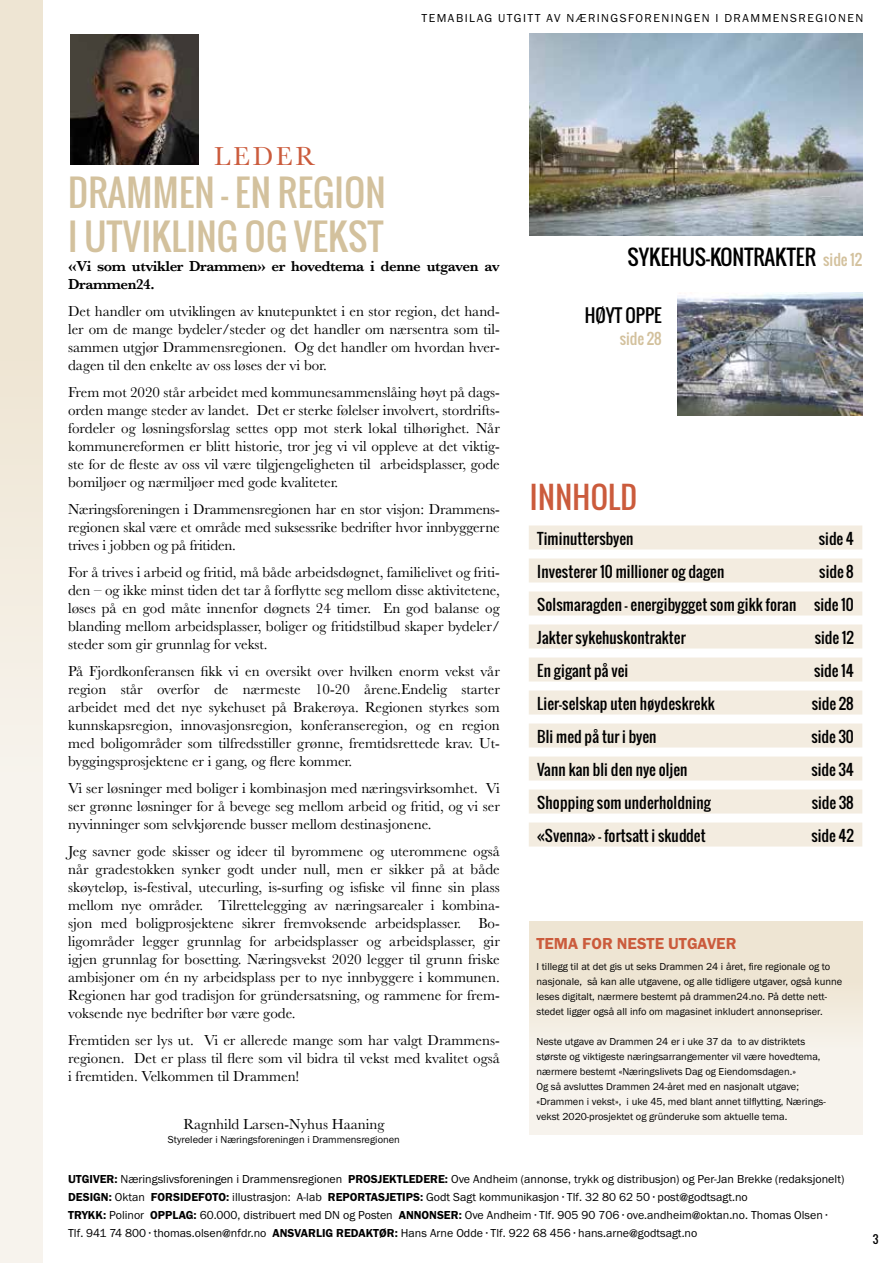
<style>
.page{position:relative;width:893px;height:1263px;background:#fff}
.page>*{position:absolute;margin:0;border:0;box-sizing:border-box;transform-origin:0 0}
.t1{font:36px/43.2px "Oswald";letter-spacing:.01em;color:#d3c19d}
.t2{font:30px "Oswald";letter-spacing:.01em;color:#cb5b3c}
.t3{font:27px "Baskerville";letter-spacing:.1em;color:#cb5b3c}
.t4{font:21px "Oswald";color:#000}
.t5{font:18px "Oswald";color:#000}
.t6{font:600 16.5px "Franklin Got ITC";color:#cb5b3c}
.t7{font:15px/18px "Baskerville";color:#000;text-align:justify}
.t8{font:15px "Oswald";letter-spacing:.01em;color:#000}
.t9{font:600 15px/18px "Baskerville";letter-spacing:-.03em;color:#000}
.t10{font:15px "Oswald";color:#d3c19d}
.t11{font:12px/18px "Franklin Got ITC";color:#000}
.t12{font:12px "Franklin Got ITC";letter-spacing:.12em;color:#000}
.t13{font:11.25px "Oswald";color:#000}
.t14{font:10.5px/15px "Franklin Got ITC";color:#000}
.s1{font-size:15px;color:#d3c19d}
.s2{font-weight:600}
</style>
<div class="page">
<div style="left:0;top:0;width:43px;height:1263px;background:linear-gradient(to bottom,#ede3cf,#f9f7f4)"></div>
<div style="left:529px;top:525px;width:333px;height:24px;background:#f3ece0"></div>
<div style="left:529px;top:558px;width:333px;height:24px;background:#f3ece0"></div>
<div style="left:529px;top:591px;width:333px;height:24px;background:#f3ece0"></div>
<div style="left:529px;top:624px;width:333px;height:24px;background:#f3ece0"></div>
<div style="left:529px;top:657px;width:333px;height:24px;background:#f3ece0"></div>
<div style="left:529px;top:690px;width:333px;height:24px;background:#f3ece0"></div>
<div style="left:529px;top:723px;width:333px;height:24px;background:#f3ece0"></div>
<div style="left:529px;top:756px;width:333px;height:24px;background:#f3ece0"></div>
<div style="left:529px;top:789px;width:333px;height:24px;background:#f3ece0"></div>
<div style="left:529px;top:822px;width:333px;height:24px;background:#f3ece0"></div>
<div style="left:530px;top:921px;width:332px;height:214px;background:linear-gradient(to bottom,#ede3cf,#f9f7f4)"></div>
<img style="left:530px;top:34px;width:332px;height:201px">
<img style="left:677px;top:292px;width:185px;height:124px">
<img style="left:71px;top:35px;width:128px;height:130px">
<p class="t12" style="left:422px;top:11px;width:443px">TEMABILAG UTGITT AV NÆRINGSFORENINGEN I DRAMMENSREGIONEN</p>
<h3 class="t3" style="left:214px;top:139px;width:103px">LEDER</h3>
<h1 class="t1" style="left:68px;top:171px;width:319px">DRAMMEN – EN REGION<br>I UTVIKLING OG VEKST</h1>
<p class="t9" style="left:68px;top:257px;width:433px">«Vi som utvikler Drammen» er hovedtema i denne utgaven av<br>Drammen24.</p>
<p class="t7" style="left:68px;top:303px;width:433px">Det handler om utviklingen av knutepunktet i en stor region, det hand&shy;ler om de mange bydeler/steder og det handler om nærsentra som til&shy;sammen utgjør Drammensregionen. Og det handler om hvordan hver&shy;dagen til den enkelte av oss løses der vi bor.</p>
<p class="t7" style="left:68px;top:384px;width:433px">Frem mot 2020 står arbeidet med kommunesammenslåing høyt på dags&shy;orden mange steder av landet. Det er sterke følelser involvert, stordrifts&shy;fordeler og løsningsforslag settes opp mot sterk lokal tilhørighet. Når kommunereformen er blitt historie, tror jeg vi vil oppleve at det viktig&shy;ste for de fleste av oss vil være tilgjengeligheten til arbeidsplasser, gode bomiljøer og nærmiljøer med gode kvaliteter.</p>
<p class="t7" style="left:68px;top:501px;width:433px">Næringsforeningen i Drammensregionen har en stor visjon: Drammens&shy;regionen skal være et område med suksessrike bedrifter hvor innbyggerne trives i jobben og på fritiden.</p>
<p class="t7" style="left:68px;top:564px;width:433px">For å trives i arbeid og fritid, må både arbeidsdøgnet, familielivet og friti&shy;den – og ikke minst tiden det tar å forflytte seg mellom disse aktivitetene, løses på en god måte innenfor døgnets 24 timer. En god balanse og blanding mellom arbeidsplasser, boliger og fritidstilbud skaper bydeler/ steder som gir grunnlag for vekst.</p>
<p class="t7" style="left:68px;top:663px;width:433px">På Fjordkonferansen fikk vi en oversikt over hvilken enorm vekst vår region står overfor de nærmeste 10-20 årene.Endelig starter arbeidet med det nye sykehuset på Brakerøya. Regionen styrkes som kunnskapsregion, innovasjonsregion, konferanseregion, og en region med boligområder som tilfredsstiller grønne, fremtidsrettede krav. Ut&shy;byggingsprosjektene er i gang, og flere kommer.</p>
<p class="t7" style="left:68px;top:780px;width:433px">Vi ser løsninger med boliger i kombinasjon med næringsvirksomhet. Vi ser grønne løsninger for å bevege seg mellom arbeid og fritid, og vi ser nyvinninger som selvkjørende busser mellom destinasjonene.</p>
<p class="t7" style="left:68px;top:843px;width:433px">Jeg savner gode skisser og ideer til byrommene og uterommene også når gradestokken synker godt under null, men er sikker på at både skøyteløp, is-festival, utecurling, is-surfing og isfiske vil finne sin plass mellom nye områder. Tilrettelegging av næringsarealer i kombina&shy;sjon med boligprosjektene sikrer fremvoksende arbeidsplasser. Bo&shy;ligområder legger grunnlag for arbeidsplasser og arbeidsplasser, gir igjen grunnlag for bosetting. Næringsvekst 2020 legger til grunn friske ambisjoner om én ny arbeidsplass per to nye innbyggere i kommunen.<br>Regionen har god tradisjon for gründersatsning, og rammene for frem&shy;voksende nye bedrifter bør være gode.</p>
<p class="t7" style="left:68px;top:1032px;width:433px">Fremtiden ser lys ut. Vi er allerede mange som har valgt Drammens&shy;regionen. Det er plass til flere som vil bidra til vekst med kvalitet også i fremtiden. Velkommen til Drammen!</p>
<p class="t7" style="left:183px;top:1116px;width:203px">Ragnhild Larsen-Nyhus Haaning</p>
<p class="t14" style="left:168px;top:1132px;width:233px">Styreleder i Næringsforeningen i Drammensregionen</p>
<h3 class="t4" style="left:627px;top:241px;width:236px">SYKEHUS-KONTRAKTER <span class="s1">side 12</span></h3>
<p class="t5" style="left:585px;top:302px;width:78px">HØYT OPPE</p>
<p class="t10" style="left:620px;top:327px;width:43px">side 28</p>
<h2 class="t2" style="left:530px;top:475px;width:109px">INNHOLD</h2>
<p class="t8" style="left:537px;top:527px;width:98px">Timinuttersbyen</p>
<p class="t8" style="left:819px;top:527px;width:36px">side 4</p>
<p class="t8" style="left:537px;top:560px;width:188px">Investerer 10 millioner og dagen</p>
<p class="t8" style="left:819px;top:560px;width:36px">side 8</p>
<p class="t8" style="left:537px;top:593px;width:318px">Solsmaragden – energibygget som gikk foran side 10</p>
<p class="t8" style="left:537px;top:626px;width:150px">Jakter sykehuskontrakter</p>
<p class="t8" style="left:815px;top:626px;width:41px">side 12</p>
<p class="t8" style="left:537px;top:659px;width:93px">En gigant på vei</p>
<p class="t8" style="left:814px;top:659px;width:41px">side 14</p>
<p class="t8" style="left:537px;top:692px;width:179px">Lier-selskap uten høydeskrekk</p>
<p class="t8" style="left:812px;top:692px;width:43px">side 28</p>
<p class="t8" style="left:537px;top:725px;width:121px">Bli med på tur i byen</p>
<p class="t8" style="left:811px;top:725px;width:44px">side 30</p>
<p class="t8" style="left:537px;top:758px;width:152px">Vann kan bli den nye oljen</p>
<p class="t8" style="left:811px;top:758px;width:44px">side 34</p>
<p class="t8" style="left:537px;top:791px;width:175px">Shopping som underholdning</p>
<p class="t8" style="left:812px;top:791px;width:44px">side 38</p>
<p class="t8" style="left:537px;top:824px;width:170px">«Svenna» – fortsatt i skuddet</p>
<p class="t8" style="left:811px;top:824px;width:44px">side 42</p>
<p class="t6" style="left:536px;top:934px;width:202px">TEMA FOR NESTE UTGAVER</p>
<p class="t14" style="left:536px;top:959px;width:307px">I tillegg til at det gis ut seks Drammen 24 i året, fire regionale og to nasjonale, så kan alle utgavene, og alle tidligere utgaver, også kunne leses digitalt, nærmere bestemt på drammen24.no. På dette nett&shy;stedet ligger også all info om magasinet inkludert annonsepriser.</p>
<p class="t14" style="left:536px;top:1034px;width:291px">Neste utgave av Drammen 24 er i uke 37 da to av distriktets største og viktigeste næringsarrangementer vil være hovedtema, nærmere bestemt «Næringslivets Dag og Eiendomsdagen.»<br>Og så avsluttes Drammen 24-året med en nasjonalt utgave; «Drammen i vekst», i uke 45, med blant annet tilflytting, Nærings&shy;vekst 2020-prosjektet og gründeruke som aktuelle tema.</p>
<p class="t11" style="left:68px;top:1170px;width:778px"><span class="s2">UTGIVER:</span> Næringslivsforeningen i Drammensregionen <span class="s2">PROSJEKTLEDERE:</span> Ove Andheim (annonse, trykk og distribusjon) og Per-Jan Brekke (redaksjonelt)<br><span class="s2">DESIGN:</span> Oktan <span class="s2">FORSIDEFOTO:</span> illustrasjon: A-lab <span class="s2">REPORTASJETIPS:</span> Godt Sagt kommunikasjon · Tlf. 32 80 62 50 · post@godtsagt.no<br><span class="s2">TRYKK:</span> Polinor <span class="s2">OPPLAG:</span> 60.000, distribuert med DN og Posten <span class="s2">ANNONSER:</span> Ove Andheim · Tlf. 905 90 706 · ove.andheim@oktan.no. Thomas Olsen · Tlf. 941 74 800 · thomas.olsen@nfdr.no <span class="s2">ANSVARLIG REDAKTØR:</span> Hans Arne Odde · Tlf. 922 68 456 · hans.arne@godtsagt.no</p>
<p class="t13" style="left:873px;top:1230px;width:7px">3</p>
</div>
